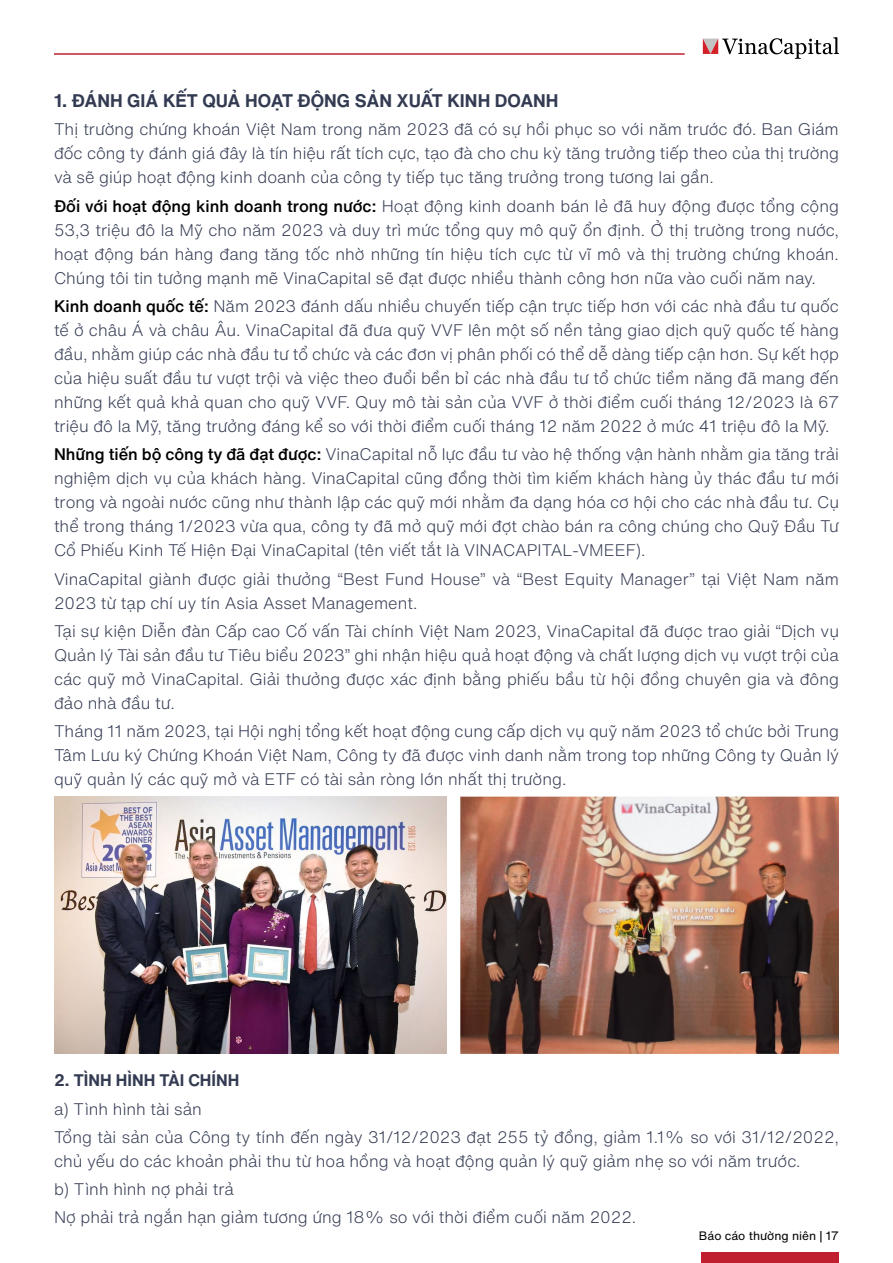
<style>
.page{position:relative;width:893px;height:1263px;background:#fff}
.page>*{position:absolute;margin:0;border:0;box-sizing:border-box;transform-origin:0 0}
.t1{font:18px "SVN Helvetica Now Text Bold";color:#333b52}
.t2{font:16.5px/24px "SVN Helvetica Now Text Light";color:#333b52;text-align:justify}
.t3{font:16.5px "SVN Helvetica Now Text Bold";color:#333b52}
.t4{font:12px "SVN Helvetica Now Text Regular";color:#000}
.s1{font-family:"SVN Helvetica Now Text Medium";color:#000}
</style>
<div class="page">
<svg style="left:703px;top:37px;width:136px;height:22px"></svg>
<div style="left:701px;top:1252px;width:138px;height:11px;background:#bf1f2e"></div>
<hr style="left:54px;top:53px;width:631px;height:2px;background:#bf1f2e">
<img style="left:54px;top:797px;width:392px;height:257px">
<img style="left:460px;top:797px;width:379px;height:257px">
<p class="t1" style="left:54px;top:87px;width:506px">1. ĐÁNH GIÁ KẾT QUẢ HOẠT ĐỘNG SẢN XUẤT KINH DOANH</p>
<p class="t2" style="left:54px;top:117px;width:787px">Thị trường chứng khoán Việt Nam trong năm 2023 đã có sự hồi phục so với năm trước đó. Ban Giám đốc công ty đánh giá đây là tín hiệu rất tích cực, tạo đà cho chu kỳ tăng trưởng tiếp theo của thị trường và sẽ giúp hoạt động kinh doanh của công ty tiếp tục tăng trưởng trong tương lai gần.</p>
<p class="t2" style="left:54px;top:193px;width:786px"><span class="s1">Đối với hoạt động kinh doanh trong nước:</span> Hoạt động kinh doanh bán lẻ đã huy động được tổng cộng 53,3 triệu đô la Mỹ cho năm 2023 và duy trì mức tổng quy mô quỹ ổn định. Ở thị trường trong nước, hoạt động bán hàng đang tăng tốc nhờ những tín hiệu tích cực từ vĩ mô và thị trường chứng khoán.<br>Chúng tôi tin tưởng mạnh mẽ VinaCapital sẽ đạt được nhiều thành công hơn nữa vào cuối năm nay.</p>
<p class="t2" style="left:54px;top:293px;width:786px"><span class="s1">Kinh doanh quốc tế:</span> Năm 2023 đánh dấu nhiều chuyến tiếp cận trực tiếp hơn với các nhà đầu tư quốc tế ở châu Á và châu Âu. VinaCapital đã đưa quỹ VVF lên một số nền tảng giao dịch quỹ quốc tế hàng đầu, nhằm giúp các nhà đầu tư tổ chức và các đơn vị phân phối có thể dễ dàng tiếp cận hơn. Sự kết hợp của hiệu suất đầu tư vượt trội và việc theo đuổi bền bỉ các nhà đầu tư tổ chức tiềm năng đã mang đến những kết quả khả quan cho quỹ VVF. Quy mô tài sản của VVF ở thời điểm cuối tháng 12/2023 là 67 triệu đô la Mỹ, tăng trưởng đáng kể so với thời điểm cuối tháng 12 năm 2022 ở mức 41 triệu đô la Mỹ.</p>
<p class="t2" style="left:54px;top:442px;width:787px"><span class="s1">Những tiến bộ công ty đã đạt được:</span> VinaCapital nỗ lực đầu tư vào hệ thống vận hành nhằm gia tăng trải nghiệm dịch vụ của khách hàng. VinaCapital cũng đồng thời tìm kiếm khách hàng ủy thác đầu tư mới trong và ngoài nước cũng như thành lập các quỹ mới nhằm đa dạng hóa cơ hội cho các nhà đầu tư. Cụ thể trong tháng 1/2023 vừa qua, công ty đã mở quỹ mới đợt chào bán ra công chúng cho Quỹ Đầu Tư Cổ Phiếu Kinh Tế Hiện Đại VinaCapital (tên viết tắt là VINACAPITAL-VMEEF).</p>
<p class="t2" style="left:54px;top:566px;width:786px">VinaCapital giành được giải thưởng “Best Fund House” và “Best Equity Manager” tại Việt Nam năm<br>2023 từ tạp chí uy tín Asia Asset Management.</p>
<p class="t2" style="left:54px;top:618px;width:787px">Tại sự kiện Diễn đàn Cấp cao Cố vấn Tài chính Việt Nam 2023, VinaCapital đã được trao giải “Dịch vụ Quản lý Tài sản đầu tư Tiêu biểu 2023” ghi nhận hiệu quả hoạt động và chất lượng dịch vụ vượt trội của các quỹ mở VinaCapital. Giải thưởng được xác định bằng phiếu bầu từ hội đồng chuyên gia và đông đảo nhà đầu tư.</p>
<p class="t2" style="left:54px;top:718px;width:787px">Tháng 11 năm 2023, tại Hội nghị tổng kết hoạt động cung cấp dịch vụ quỹ năm 2023 tổ chức bởi Trung Tâm Lưu ký Chứng Khoán Việt Nam, Công ty đã được vinh danh nằm trong top những Công ty Quản lý quỹ quản lý các quỹ mở và ETF có tài sản ròng lớn nhất thị trường.</p>
<p class="t3" style="left:54px;top:1068px;width:187px">2. TÌNH HÌNH TÀI CHÍNH</p>
<p class="t2" style="left:54px;top:1094px;width:787px;line-height:28.2px">a) Tình hình tài sản<br>Tổng tài sản của Công ty tính đến ngày 31/12/2023 đạt 255 tỷ đồng, giảm 1.1% so với 31/12/2022,</p>
<p class="t2" style="left:54px;top:1146px;width:748px;line-height:28.2px;text-align:left">chủ yếu do các khoản phải thu từ hoa hồng và hoạt động quản lý quỹ giảm nhẹ so với năm trước. b) Tình hình nợ phải trả<br>Nợ phải trả ngắn hạn giảm tương ứng 18% so với thời điểm cuối năm 2022.</p>
<p class="t4" style="left:699px;top:1226px;width:142px">Báo cáo thường niên | 17</p>
</div>
